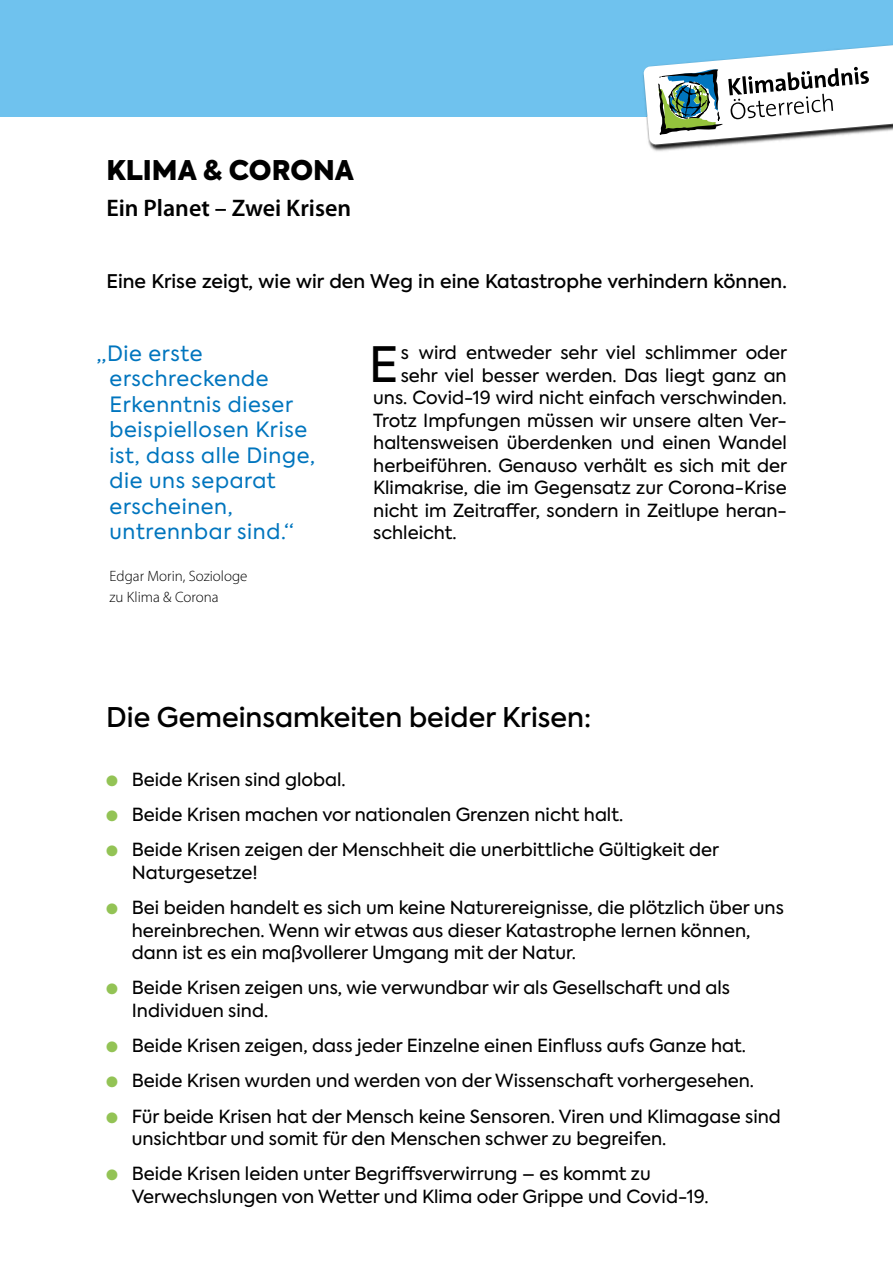
<style>
.page{position:relative;width:893px;height:1263px;background:#fff}
.page>*{position:absolute;margin:0;border:0;box-sizing:border-box;transform-origin:0 0}
.t1{font:48.45px "Axiforma";color:#000}
.t2{font:500 27px "Axiforma";color:#000}
.t3{font:900 27px "Axiforma";color:#000}
.t4{font:600 24px "Myriad Pro";color:#000}
.t5{font:21px/25.5px "Axiforma";letter-spacing:.03em;color:#0075be}
.t6{font:500 18.75px "Axiforma";color:#000}
.t7{font:18px/22.5px "Axiforma";color:#000}
.t8{font:300 15px/21px "Myriad Pro";color:#000}
.s1{color:#93c355}
</style>
<div class="page">
<div style="left:0;top:0;width:893px;height:116px;background:#6fc2ee"></div>
<img style="left:640px;top:116px;width:78px;height:36px">
<svg style="left:643px;top:45px;width:250px;height:101px"></svg>
<h2 class="t3" style="left:106px;top:151px;width:249px">KLIMA &amp; CORONA</h2>
<h3 class="t4" style="left:106px;top:193px;width:246px">Ein Planet – Zwei Krisen</h3>
<p class="t6" style="left:106px;top:269px;width:682px">Eine Krise zeigt, wie wir den Weg in eine Katastrophe verhindern können.</p>
<p class="t5" style="left:110px;top:341px;width:207px;text-indent:-13px">„Die erste erschreckende<br>Erkenntnis dieser beispiellosen Krise ist, dass alle Dinge, die uns separat erscheinen, untrennbar sind.“</p>
<p class="t8" style="left:110px;top:565px;width:139px">Edgar Morin, Soziologe zu Klima &amp; Corona</p>
<h1 class="t1" style="left:369px;top:333px;width:31px">E</h1>
<p class="t7" style="left:401px;top:342px;width:388px">s wird entweder sehr viel schlimmer oder</p>
<p class="t7" style="left:401px;top:364px;width:388px">sehr viel besser werden. Das liegt ganz an</p>
<p class="t7" style="left:373px;top:387px;width:415px">uns. Covid-19 wird nicht einfach verschwinden.</p>
<p class="t7" style="left:373px;top:409px;width:415px">Trotz Impfungen müssen wir unsere alten Ver-</p>
<p class="t7" style="left:373px;top:432px;width:415px">haltensweisen überdenken und einen Wandel</p>
<p class="t7" style="left:373px;top:454px;width:416px">herbeiführen. Genauso verhält es sich mit der</p>
<p class="t7" style="left:373px;top:477px;width:415px">Klimakrise, die im Gegensatz zur Corona-Krise</p>
<p class="t7" style="left:373px;top:499px;width:415px">nicht im Zeitraffer, sondern in Zeitlupe heran-</p>
<p class="t7" style="left:373px;top:522px;width:85px">schleicht.</p>
<h2 class="t2" style="left:106px;top:700px;width:486px">Die Gemeinsamkeiten beider Krisen:</h2>
<p class="t7" style="left:106px;top:768px;width:241px"><span class="s1">●</span> Beide Krisen sind global.</p>
<p class="t7" style="left:106px;top:804px;width:518px"><span class="s1">●</span> Beide Krisen machen vor nationalen Grenzen nicht halt.</p>
<p class="t7" style="left:132px;top:839px;width:589px;text-indent:-26px"><span class="s1">●</span> Beide Krisen zeigen der Menschheit die unerbittliche Gültigkeit der<br>Naturgesetze!</p>
<p class="t7" style="left:132px;top:897px;width:653px;text-indent:-26px"><span class="s1">●</span> Bei beiden handelt es sich um keine Naturereignisse, die plötzlich über uns hereinbrechen. Wenn wir etwas aus dieser Katastrophe lernen können, dann ist es ein maßvollerer Umgang mit der Natur.</p>
<p class="t7" style="left:132px;top:977px;width:600px;text-indent:-26px"><span class="s1">●</span> Beide Krisen zeigen uns, wie verwundbar wir als Gesellschaft und als<br>Individuen sind.</p>
<p class="t7" style="left:106px;top:1035px;width:641px"><span class="s1">●</span> Beide Krisen zeigen, dass jeder Einzelne einen Einfluss aufs Ganze hat.</p>
<p class="t7" style="left:106px;top:1070px;width:649px"><span class="s1">●</span> Beide Krisen wurden und werden von der Wissenschaft vorhergesehen.</p>
<p class="t7" style="left:132px;top:1105px;width:651px;text-indent:-26px"><span class="s1">●</span> Für beide Krisen hat der Mensch keine Sensoren. Viren und Klimagase sind unsichtbar und somit für den Menschen schwer zu begreifen.</p>
<p class="t7" style="left:132px;top:1163px;width:578px;text-indent:-26px"><span class="s1">●</span> Beide Krisen leiden unter Begriffsverwirrung – es kommt zu<br>Verwechslungen von Wetter und Klima oder Grippe und Covid-19.</p>
</div>
